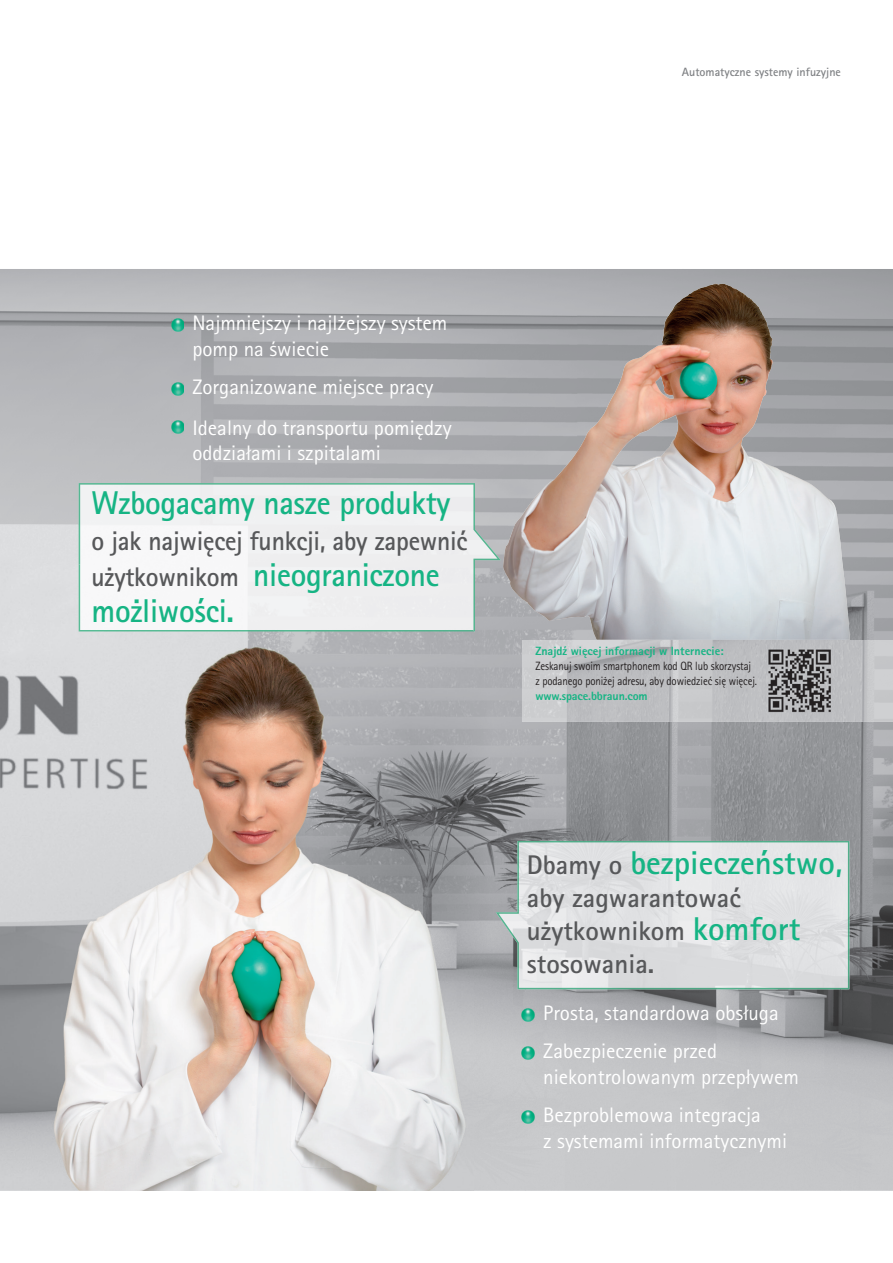
<style>
.page{position:relative;width:893px;height:1263px;background:#fff}
.page>*{position:absolute;margin:0;border:0;box-sizing:border-box;transform-origin:0 0}
.t1{font:700 33px/36px "Rotis Sans Serif Pro";letter-spacing:-.01em;color:#16b484;scale:.95 1}
.t2{font:700 33px "Rotis Sans Serif Pro";letter-spacing:-.01em;color:#16b484}
.t3{font:700 27px/33px "Rotis Sans Serif Pro";color:#57585a}
.t4{font:700 27px "Rotis Sans Serif Pro";color:#57585a;scale:.95 1}
.t5{font:21px/38.2px "Rotis Sans Serif Pro";color:#fff}
.t6{font:12px/15px "Rotis Sans Serif Pro";letter-spacing:-.01em;color:#231f20;scale:.9 1}
.t7{font:800 12px "Rotis Sans Serif Pro";color:#16b484}
.t8{font:700 12px "Rotis Sans Serif Pro";color:#808285}
.s1{font-size:27px;color:#57585a}
.s2{font-size:33px;color:#16b484}
</style>
<div class="page">
<svg style="left:526px;top:269px;width:367px;height:371px;background:#beb9b9"></svg>
<img style="left:0;top:269px;width:578px;height:256px">
<img style="left:577px;top:269px;width:106px;height:197px">
<img style="left:683px;top:269px;width:68px;height:30px">
<img style="left:759px;top:319px;width:14px;height:90px">
<img style="left:788px;top:473px;width:105px;height:104px">
<div style="left:0;top:524px;width:79px;height:40px;background:#dcdddf"></div>
<img style="left:473px;top:524px;width:53px;height:667px">
<img style="left:525px;top:601px;width:106px;height:240px">
<img style="left:840px;top:576px;width:53px;height:615px">
<img style="left:630px;top:722px;width:211px;height:119px">
<img style="left:525px;top:989px;width:316px;height:202px">
<img style="left:522px;top:640px;width:371px;height:82px">
<img style="left:766px;top:647px;width:66px;height:66px">
<img style="left:0;top:564px;width:105px;height:627px">
<img style="left:105px;top:631px;width:368px;height:560px">
<img style="left:79px;top:483px;width:422px;height:148px">
<div style="left:79px;top:564px;width:394px;height:67px;background:#f1f2f3"></div>
<img style="left:598px;top:284px;width:116px;height:138px">
<svg style="left:171px;top:319px;width:13px;height:12px"></svg>
<svg style="left:171px;top:382px;width:13px;height:13px"></svg>
<svg style="left:171px;top:421px;width:13px;height:12px"></svg>
<svg style="left:522px;top:1008px;width:13px;height:13px"></svg>
<svg style="left:522px;top:1047px;width:13px;height:12px"></svg>
<svg style="left:522px;top:1110px;width:13px;height:13px"></svg>
<img style="left:496px;top:841px;width:353px;height:148px">
<p class="t8" style="left:682px;top:65px;width:161px">Automatyczne systemy infuzyjne</p>
<p class="t5" style="left:192px;top:311px;width:257px;line-height:25.5px">Najmniejszy i najlżejszy system pomp na świecie</p>
<p class="t5" style="left:192px;top:367px;width:261px;line-height:40.5px">Zorganizowane miejsce pracy<br>Idealny do transportu pomiędzy</p>
<p class="t5" style="left:192px;top:434px;width:190px">oddziałami i szpitalami</p>
<h1 class="t1" style="left:92px;top:485px;width:379px">Wzbogacamy nasze produkty</h1>
<p class="t4" style="left:92px;top:524px;width:397px">o jak najwięcej funkcji, aby zapewnić</p>
<h1 class="t1" style="left:92px;top:557px;width:368px"><span class="s1">użytkownikom</span> nieograniczone możliwości.</h1>
<p class="t7" style="left:535px;top:643px;width:190px">Znajdź więcej informacji w Internecie:</p>
<p class="t6" style="left:535px;top:658px;width:248px">Zeskanuj swoim smartphonem kod QR lub skorzystaj z podanego poniżej adresu, aby dowiedzieć się więcej.</p>
<p class="t7" style="left:535px;top:688px;width:114px">www.space.bbraun.com</p>
<h1 class="t2" style="left:527px;top:842px;width:317px"><span class="s1">Dbamy o</span> bezpieczeństwo,</h1>
<p class="t3" style="left:527px;top:881px;width:275px">aby zagwarantować użytkownikom <span class="s2">komfort </span>stosowania.</p>
<p class="t5" style="left:543px;top:994px;width:237px">Prosta, standardowa obsługa<br>Zabezpieczenie przed</p>
<p class="t5" style="left:543px;top:1058px;width:257px">niekontrolowanym przepływem<br>Bezproblemowa integracja</p>
<p class="t5" style="left:543px;top:1121px;width:245px">z systemami informatycznymi</p>
</div>
